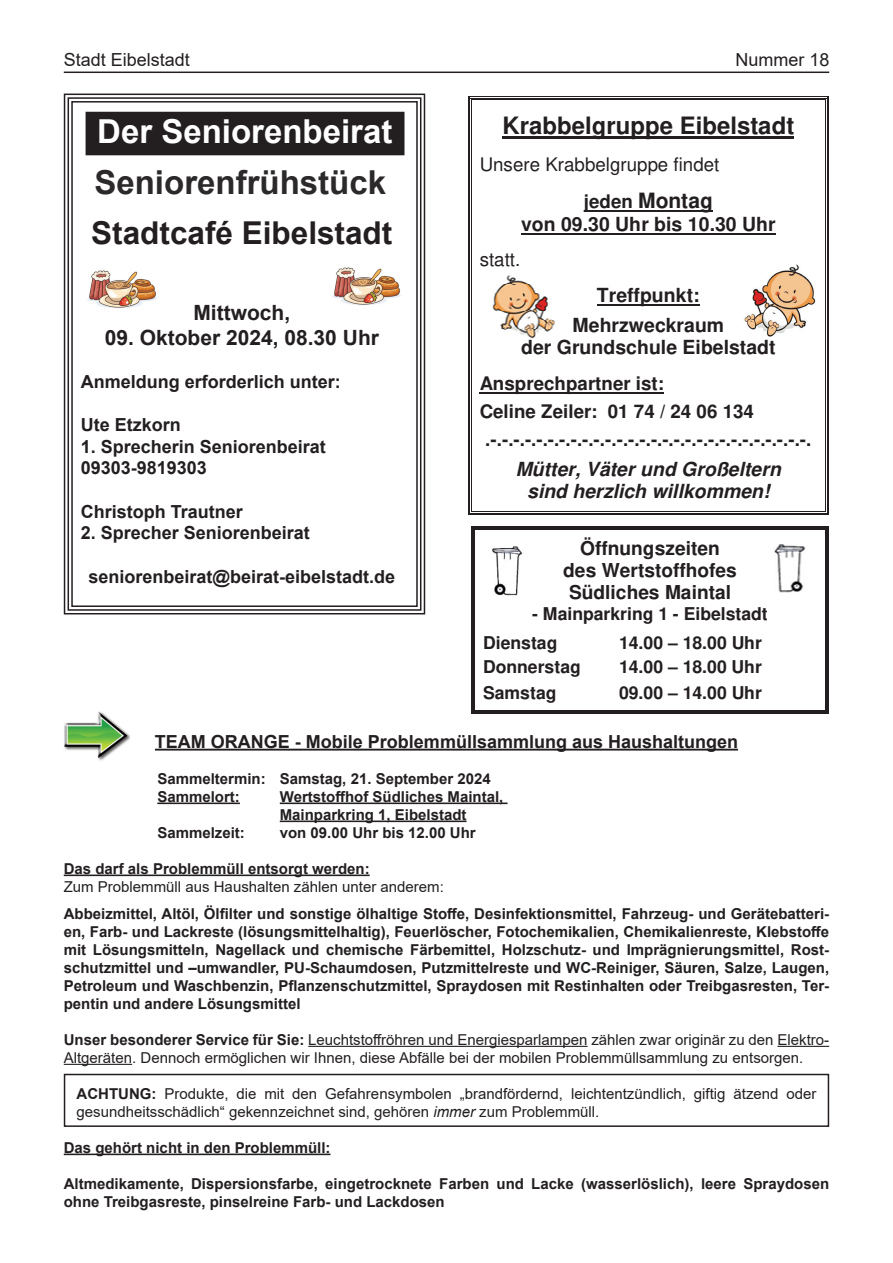
<style>
.page{position:relative;width:893px;height:1263px;background:#fff}
.page>*{position:absolute;margin:0;border:0;box-sizing:border-box;transform-origin:0 0}
.t1{font:700 33px "Arial";color:#2b292a}
.t2{font:700 33px "Arial";color:#fff}
.t3{font:700 31.5px "Arial";color:#231f20}
.t4{font:700 24px "Helvetica";color:#231f20}
.t5{font:700 21px "Arial";color:#231f20}
.t6{font:700 21px "Helvetica";color:#231f20}
.t7{font:700 19.5px/29.4px "Helvetica";color:#231f20;text-align:center}
.t8{font:italic 700 19.5px/22.5px "Helvetica";color:#231f20;text-align:center}
.t9{font:700 19.2px/22px "Helvetica";color:#231f20;text-align:center}
.t10{font:700 18.75px/28.5px "Helvetica";color:#231f20}
.t11{font:18.75px "Helvetica";color:#231f20}
.t12{font:700 18px/21.6px "Arial";color:#231f20}
.t13{font:18px "Arial";color:#231f20}
.t14{font:700 17.7px/29.5px "Helvetica";color:#231f20}
.t15{font:700 15px/18px "Arial";color:#231f20}
.t16{font:15px/18px "Arial";color:#231f20}
.s1{font-size:18.75px}
.s2{font-weight:700}
.s3{font-style:italic}
</style>
<div class="page">
<hr style="left:64px;top:72px;width:765px;height:1px;background:#231f20">
<svg style="left:63px;top:93px;width:363px;height:522px"></svg>
<div style="left:68px;top:97px;width:353px;height:514px;border:2px solid #231f20"></div>
<div style="left:71px;top:101px;width:347px;height:506px;border:2px solid #231f20"></div>
<hr style="left:472px;top:96px;width:353px;height:1px;background:#231f20">
<hr style="left:472px;top:98px;width:353px;height:1px;background:#231f20">
<hr style="left:472px;top:99px;width:353px;height:1px;background:#231f20">
<hr style="left:503px;top:137px;width:291px;height:2px;background:#231f20">
<hr style="left:584px;top:210px;width:129px;height:2px;background:#231f20">
<hr style="left:521px;top:233px;width:255px;height:2px;background:#231f20">
<hr style="left:597px;top:304px;width:103px;height:2px;background:#231f20">
<hr style="left:480px;top:391px;width:184px;height:2px;background:#231f20">
<hr style="left:472px;top:514px;width:353px;height:1px;background:#231f20">
<hr style="left:472px;top:513px;width:353px;height:1px;background:#231f20">
<hr style="left:472px;top:511px;width:353px;height:1px;background:#231f20">
<svg style="left:468px;top:96px;width:4px;height:419px"></svg>
<svg style="left:825px;top:96px;width:4px;height:419px"></svg>
<img style="left:744px;top:264px;width:71px;height:72px">
<img style="left:492px;top:276px;width:63px;height:63px">
<hr style="left:155px;top:749px;width:583px;height:1px;background:#231f20">
<hr style="left:157px;top:802px;width:83px;height:2px;background:#231f20">
<hr style="left:280px;top:802px;width:227px;height:2px;background:#231f20">
<hr style="left:280px;top:820px;width:186px;height:2px;background:#231f20">
<hr style="left:64px;top:874px;width:306px;height:2px;background:#231f20">
<hr style="left:308px;top:1046px;width:279px;height:1px;background:#231f20">
<hr style="left:777px;top:1046px;width:52px;height:1px;background:#231f20">
<hr style="left:64px;top:1064px;width:68px;height:1px;background:#231f20">
<hr style="left:64px;top:1153px;width:266px;height:2px;background:#231f20">
<img style="left:64px;top:711px;width:66px;height:50px">
<hr style="left:474px;top:526px;width:352px;height:4px;background:#231f20">
<svg style="left:471px;top:526px;width:3px;height:11px"></svg>
<svg style="left:826px;top:526px;width:3px;height:11px"></svg>
<hr style="left:471px;top:537px;width:3px;height:22px;background:#231f20">
<hr style="left:826px;top:537px;width:3px;height:22px;background:#231f20">
<hr style="left:471px;top:559px;width:3px;height:22px;background:#231f20">
<hr style="left:826px;top:559px;width:3px;height:22px;background:#231f20">
<hr style="left:471px;top:581px;width:3px;height:22px;background:#231f20">
<hr style="left:826px;top:581px;width:3px;height:22px;background:#231f20">
<hr style="left:471px;top:603px;width:3px;height:21px;background:#231f20">
<hr style="left:826px;top:603px;width:3px;height:21px;background:#231f20">
<svg style="left:471px;top:624px;width:3px;height:9px"></svg>
<svg style="left:826px;top:624px;width:3px;height:9px"></svg>
<hr style="left:471px;top:633px;width:3px;height:20px;background:#231f20">
<hr style="left:826px;top:633px;width:3px;height:20px;background:#231f20">
<svg style="left:471px;top:653px;width:3px;height:4px"></svg>
<svg style="left:826px;top:653px;width:3px;height:4px"></svg>
<hr style="left:471px;top:657px;width:3px;height:20px;background:#231f20">
<hr style="left:826px;top:657px;width:3px;height:20px;background:#231f20">
<svg style="left:471px;top:677px;width:3px;height:5px"></svg>
<svg style="left:826px;top:677px;width:3px;height:5px"></svg>
<hr style="left:471px;top:682px;width:3px;height:21px;background:#231f20">
<hr style="left:826px;top:682px;width:3px;height:21px;background:#231f20">
<hr style="left:474px;top:710px;width:352px;height:3px;background:#231f20">
<svg style="left:471px;top:703px;width:3px;height:10px"></svg>
<svg style="left:826px;top:703px;width:3px;height:10px"></svg>
<img style="left:492px;top:546px;width:30px;height:50px">
<img style="left:774px;top:544px;width:32px;height:49px">
<div style="left:64px;top:1074px;width:765px;height:53px;border:2px solid #231f20"></div>
<p class="t13" style="left:64px;top:48px;width:128px">Stadt Eibelstadt</p>
<p class="t13" style="left:735px;top:48px;width:96px">Nummer 18</p>
<h1 class="t2" style="left:97px;top:108px;width:297px">Der Seniorenbeirat</h1>
<h1 class="t1" style="left:94px;top:159px;width:293px">Seniorenfrühstück</h1>
<h2 class="t3" style="left:91px;top:211px;width:303px">Stadtcafé Eibelstadt</h2>
<h3 class="t5" style="left:193px;top:297px;width:98px">Mittwoch,</h3>
<h3 class="t5" style="left:105px;top:323px;width:276px">09. Oktober 2024, 08.30 Uhr</h3>
<p class="t12" style="left:81px;top:371px;width:262px">Anmel dung erforderlich unter:</p>
<p class="t12" style="left:81px;top:414px;width:102px">Ute Etzkorn</p>
<p class="t12" style="left:81px;top:436px;width:247px">1. Sprecherin Seniorenbeirat<br>09303-9819303</p>
<p class="t12" style="left:81px;top:501px;width:164px">Christoph Trautner</p>
<p class="t12" style="left:81px;top:522px;width:231px">2. Sprecher Seniorenbeirat</p>
<p class="t12" style="left:89px;top:566px;width:308px">seniorenbeirat@beirat-eibelstadt.de</p>
<h3 class="t4" style="left:503px;top:116px;width:293px">Krabbelgruppe Eibelstadt</h3>
<p class="t11" style="left:480px;top:157px;width:241px">Unsere Krabbelgruppe findet</p>
<h3 class="t6" style="left:584px;top:193px;width:130px"><span class="s1">jeden</span> Montag</h3>
<h3 class="t7" style="left:521px;top:211px;width:256px">von 09.30 Uhr bis 10.30 Uhr</h3>
<p class="t11" style="left:480px;top:253px;width:42px">statt.</p>
<h3 class="t7" style="left:573px;top:283px;width:153px">Treffpunkt:<br>Mehrzweckraum</h3>
<h3 class="t7" style="left:521px;top:334px;width:256px">der Grundschule Eibelstadt</h3>
<p class="t10" style="left:480px;top:370px;width:333px">Ansprechpartner ist:<br>Celine Zeiler: 01 74 / 24 06 134 .-.-.-.-.-.-.-.-.-.-.-.-.-.-.-.-.-.-.-.-.-.-.-.-.-.-.-.-.</p>
<h3 class="t8" style="left:516px;top:459px;width:267px">Mütter, Väter und Großeltern sind herzlich willkommen!</h3>
<p class="t9" style="left:563px;top:537px;width:175px">Öffnungszeiten des Wertstoffhofes<br>Südliches Maintal</p>
<p class="t14" style="left:483px;top:598px;width:286px;text-indent:49px">- Mainparkring 1 - Eibelstadt<br>Dienstag</p>
<p class="t14" style="left:619px;top:628px;width:144px">14.00 – 18.00 Uhr</p>
<p class="t14" style="left:483px;top:652px;width:99px">Donnerstag</p>
<p class="t14" style="left:619px;top:652px;width:144px">14.00 – 18.00 Uhr</p>
<p class="t14" style="left:483px;top:677px;width:75px">Samstag</p>
<p class="t14" style="left:619px;top:677px;width:144px">09.00 – 14.00 Uhr</p>
<p class="t12" style="left:155px;top:731px;width:585px">TEAM ORANGE - Mobile Problemmüllsammlung aus Haushaltungen</p>
<p class="t15" style="left:157px;top:770px;width:335px">Sammeltermin: Samstag, 21. September 2024<br>Sammelort:</p>
<p class="t15" style="left:280px;top:788px;width:225px">Wertstoffhof Südliches Maintal,<br>Mainparkring 1, Eibelstadt</p>
<p class="t15" style="left:157px;top:824px;width:89px">Sammelzeit:</p>
<p class="t15" style="left:280px;top:824px;width:197px">von 09.00 Uhr bis 12.00 Uhr</p>
<p class="t15" style="left:64px;top:860px;width:307px">Das darf als Problemmüll entsorgt werden:</p>
<p class="t16" style="left:64px;top:877px;width:382px">Zum Problemmüll aus Haushalten zählen unter anderem:</p>
<p class="t15" style="left:64px;top:905px;width:767px;text-align:justify">Abbeizmittel, Altöl, Ölfilter und sonstige ölhaltige Stoffe, Desinfektionsmittel, Fahrzeug- und Gerätebatteri&shy;en, Farb- und Lackreste (lösungsmittelhaltig), Feuerlöscher, Fotochemikalien, Chemikalienreste, Klebstoffe mit Lösungsmitteln, Nagellack und chemische Färbemittel, Holzschutz- und Imprägnierungsmittel, Rost&shy;schutzmittel und –umwandler, PU-Schaumdosen, Putzmittelreste und WC-Reiniger, Säuren, Salze, Laugen, Petroleum und Waschbenzin, Pflanzenschutzmittel, Spraydosen mit Restinhalten oder Treibgasresten, Ter&shy;pentin und andere Lösungsmittel</p>
<p class="t16" style="left:64px;top:1030px;width:767px"><span class="s2">Unser besonderer Service für Sie:</span> Leuchtstoffröhren und Energiesparlampen zählen zwar originär zu den Elektro-<br>Altgeräten. Dennoch ermöglichen wir Ihnen, diese Abfälle bei der mobilen Problemmüllsammlung zu entsorgen.</p>
<p class="t16" style="left:77px;top:1084px;width:741px"><span class="s2">ACHTUNG:</span> Produkte, die mit den Gefahrensymbolen „brandfördernd, leichtentzündlich, giftig ätzend oder gesundheitsschädlich“ gekennzeichnet sind, gehören <span class="s3">immer</span> zum Problemmüll.</p>
<p class="t15" style="left:64px;top:1139px;width:268px">Das gehört nicht in den Problemmüll:</p>
<p class="t15" style="left:64px;top:1175px;width:767px">Altmedikamente, Dispersionsfarbe, eingetrocknete Farben und Lacke (wasserlöslich), leere Spraydosen ohne Treibgasreste, pinselreine Farb- und Lackdosen</p>
</div>
